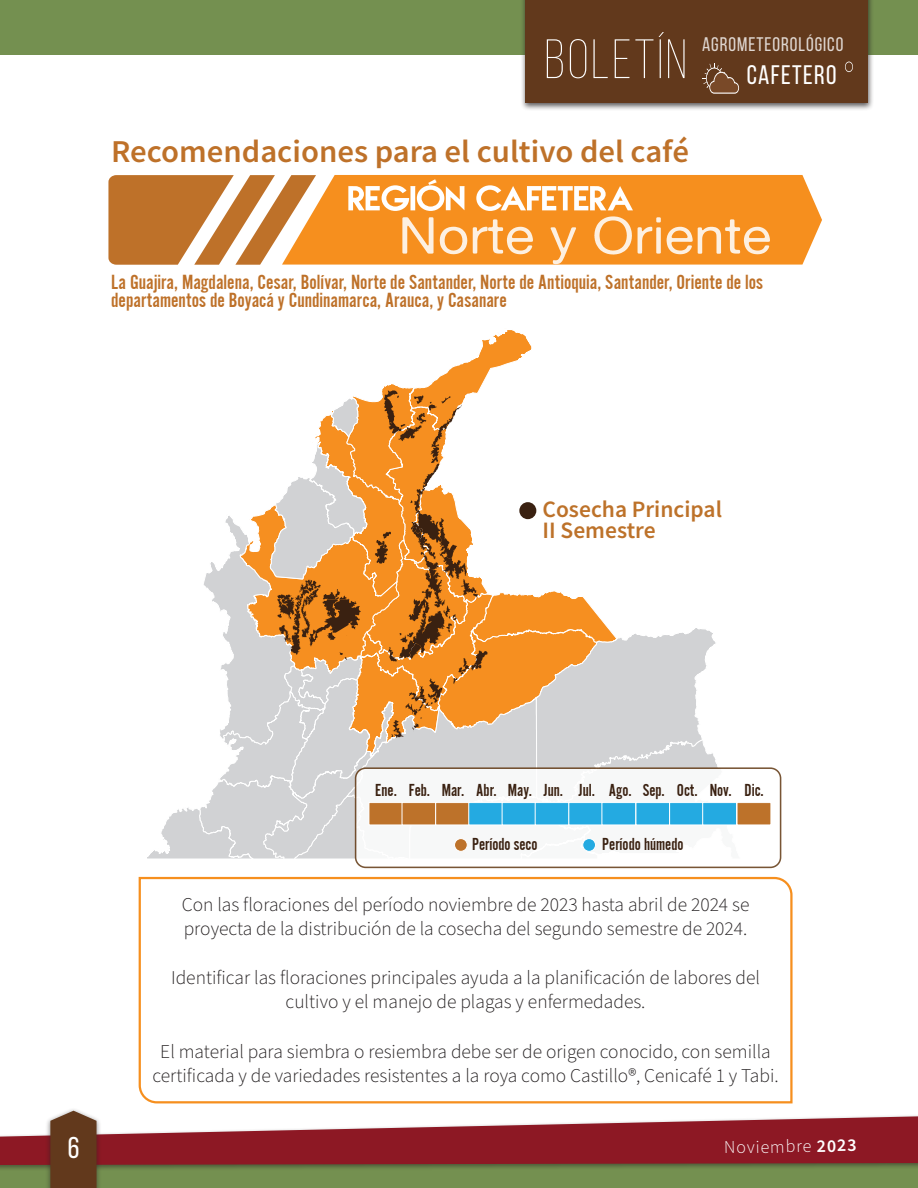
<style>
.page{position:relative;width:918px;height:1188px;background:#fff}
.page>*{position:absolute;margin:0;border:0;box-sizing:border-box;transform-origin:0 0}
.t1{font:300 55.35px "Bebas Neue";letter-spacing:.05em;color:#fff}
.t2{font:51px "Alte Haas Grotesk";color:#fff;scale:1.08 1}
.t3{font:600 31.8px "Source Sans Pro";color:#be7129}
.t4{font:30px "Bebas Neue";color:#fff}
.t5{font:26.85px "Bebas Neue";letter-spacing:.05em;color:#fff}
.t6{font:600 23.55px/20.9px "Source Sans Pro";color:#bd722a}
.t7{font:21.15px/17.7px "Alternate Got No 2";color:#be7129}
.t8{font:19.65px "Bebas Neue";letter-spacing:.05em;color:#fff}
.DestacarNORTE-ORIENT{font:300 19.5px/24px "Source Sans Pro";color:#231f20;text-align:center}
.t9{font:18px "Alternate Got No 2";color:#3a2111}
.t10{font:300 18px "Source Sans Pro";color:#fff}
.s1{font-weight:600}
</style>
<div class="page">
<div style="left:0;top:1143px;width:918px;height:45px;background:#749050"></div>
<div style="left:0;top:0;width:918px;height:55px;background:#749050"></div>
<div style="left:0;top:1113px;width:918px;height:59px;background:#231f20;opacity:.5"></div>
<svg style="left:0;top:1116px;width:918px;height:49px;fill:#8d1824"></svg>
<div style="left:520px;top:0;width:354px;height:111px;background:#231f20;opacity:.75"></div>
<div style="left:526px;top:0;width:342px;height:103px;background:#62391c"></div>
<svg style="left:703px;top:63px;width:36px;height:31px"></svg>
<svg style="left:845px;top:62px;width:8px;height:10px"></svg>
<div style="left:45px;top:1107px;width:57px;height:81px;background:#231f20;opacity:.5"></div>
<svg style="left:50px;top:1111px;width:47px;height:77px;background:#6b452a"></svg>
<svg style="left:147px;top:330px;width:570px;height:529px"></svg>
<div style="left:356px;top:768px;width:425px;height:99px;background:#f7f8f8;border-radius:10px"></div>
<div style="left:355px;top:767px;width:426px;height:101px;border:2px solid #603711;border-radius:10px"></div>
<div style="left:369px;top:803px;width:34px;height:22px;background:#bd722a"></div>
<div style="left:369px;top:802px;width:34px;height:23px;border:1px solid #fff"></div>
<div style="left:455px;top:839px;width:12px;height:12px;background:#bd722a;border-radius:50%"></div>
<div style="left:454px;top:838px;width:13px;height:13px;border:1px solid #fff;border-radius:50%"></div>
<div style="left:402px;top:803px;width:34px;height:22px;background:#bd722a"></div>
<div style="left:402px;top:802px;width:34px;height:23px;border:1px solid #fff"></div>
<div style="left:436px;top:803px;width:34px;height:22px;background:#bd722a"></div>
<div style="left:435px;top:802px;width:35px;height:23px;border:1px solid #fff"></div>
<div style="left:469px;top:803px;width:34px;height:22px;background:#24aae1"></div>
<div style="left:468px;top:802px;width:35px;height:23px;border:1px solid #fff"></div>
<div style="left:502px;top:803px;width:34px;height:22px;background:#24aae1"></div>
<div style="left:502px;top:802px;width:34px;height:23px;border:1px solid #fff"></div>
<div style="left:535px;top:803px;width:34px;height:22px;background:#24aae1"></div>
<div style="left:535px;top:802px;width:34px;height:23px;border:1px solid #fff"></div>
<div style="left:569px;top:803px;width:34px;height:22px;background:#24aae1"></div>
<div style="left:569px;top:802px;width:34px;height:23px;border:1px solid #fff"></div>
<div style="left:602px;top:803px;width:34px;height:22px;background:#24aae1"></div>
<div style="left:602px;top:802px;width:34px;height:23px;border:1px solid #fff"></div>
<div style="left:636px;top:803px;width:34px;height:22px;background:#24aae1"></div>
<div style="left:636px;top:802px;width:34px;height:23px;border:1px solid #fff"></div>
<div style="left:670px;top:803px;width:33px;height:22px;background:#24aae1"></div>
<div style="left:669px;top:802px;width:35px;height:23px;border:1px solid #fff"></div>
<div style="left:703px;top:803px;width:34px;height:22px;background:#24aae1"></div>
<div style="left:702px;top:802px;width:35px;height:23px;border:1px solid #fff"></div>
<div style="left:737px;top:803px;width:34px;height:22px;background:#bd722a"></div>
<div style="left:737px;top:802px;width:34px;height:23px;border:1px solid #fff"></div>
<div style="left:583px;top:839px;width:13px;height:12px;background:#24aae1;border-radius:50%"></div>
<div style="left:583px;top:838px;width:13px;height:13px;border:1px solid #fff;border-radius:50%"></div>
<div style="left:519px;top:502px;width:17px;height:17px;background:#3a2111;border-radius:50%"></div>
<svg style="left:138px;top:876px;width:655px;height:228px"></svg>
<div style="left:316px;top:175px;width:506px;height:90px;background:#f68f1e"></div>
<svg style="left:108px;top:175px;width:208px;height:90px"></svg>
<svg style="left:348px;top:179px;width:116px;height:32px"></svg>
<svg style="left:476px;top:185px;width:157px;height:26px"></svg>
<h1 class="t1" style="left:545px;top:30px;width:144px">BOLETÍN</h1>
<p class="t8" style="left:702px;top:34px;width:143px">AGROMETEOROLÓGICO</p>
<h3 class="t5" style="left:747px;top:60px;width:91px">CAFETERO</h3>
<p class="t3" style="left:111px;top:130px;width:579px">Recomendaciones para el cultivo del café</p>
<h2 class="t2" style="left:398px;top:205px;width:347px">Norte y Oriente</h2>
<p class="t7" style="left:111px;top:274px;width:653px">La Guajira, Magdalena, Cesar, Bolívar, Norte de Santander, Norte de Antioquia, Santander, Oriente de los departamentos de Boyacá y Cundinamarca, Arauca, y Casanare</p>
<p class="t6" style="left:543px;top:499px;width:181px">Cosecha Principal<br>II Semestre</p>
<p class="t9" style="left:375px;top:781px;width:23px">Ene.</p>
<p class="t9" style="left:409px;top:781px;width:356px">Feb. Mar. Abr. May. Jun. Jul. Ago. Sep. Oct. Nov. Dic.</p>
<p class="t9" style="left:472px;top:835px;width:67px">Período seco</p>
<p class="t9" style="left:602px;top:835px;width:83px">Período húmedo</p>
<p class="DestacarNORTE-ORIENT" style="left:182px;top:893px;width:569px;text-align:left">Con las floraciones del período noviembre de 2023 hasta abril de 2024 se proyecta de la distribución de la cosecha del segundo semestre de 2024.</p>
<p class="DestacarNORTE-ORIENT" style="left:171px;top:966px;width:591px">Identificar las floraciones principales ayuda a la planificación de labores del cultivo y el manejo de plagas y enfermedades.</p>
<p class="DestacarNORTE-ORIENT" style="left:153px;top:1040px;width:628px">El material para siembra o resiembra debe ser de origen conocido, con semilla certificada y de variedades resistentes a la roya como Castillo®, Cenicafé 1 y Tabi.</p>
<h3 class="t4" style="left:68px;top:1132px;width:13px">6</h3>
<p class="t10" style="left:724px;top:1135px;width:134px;rotate:-1deg">Noviembre <span class="s1">2023</span></p>
</div>
